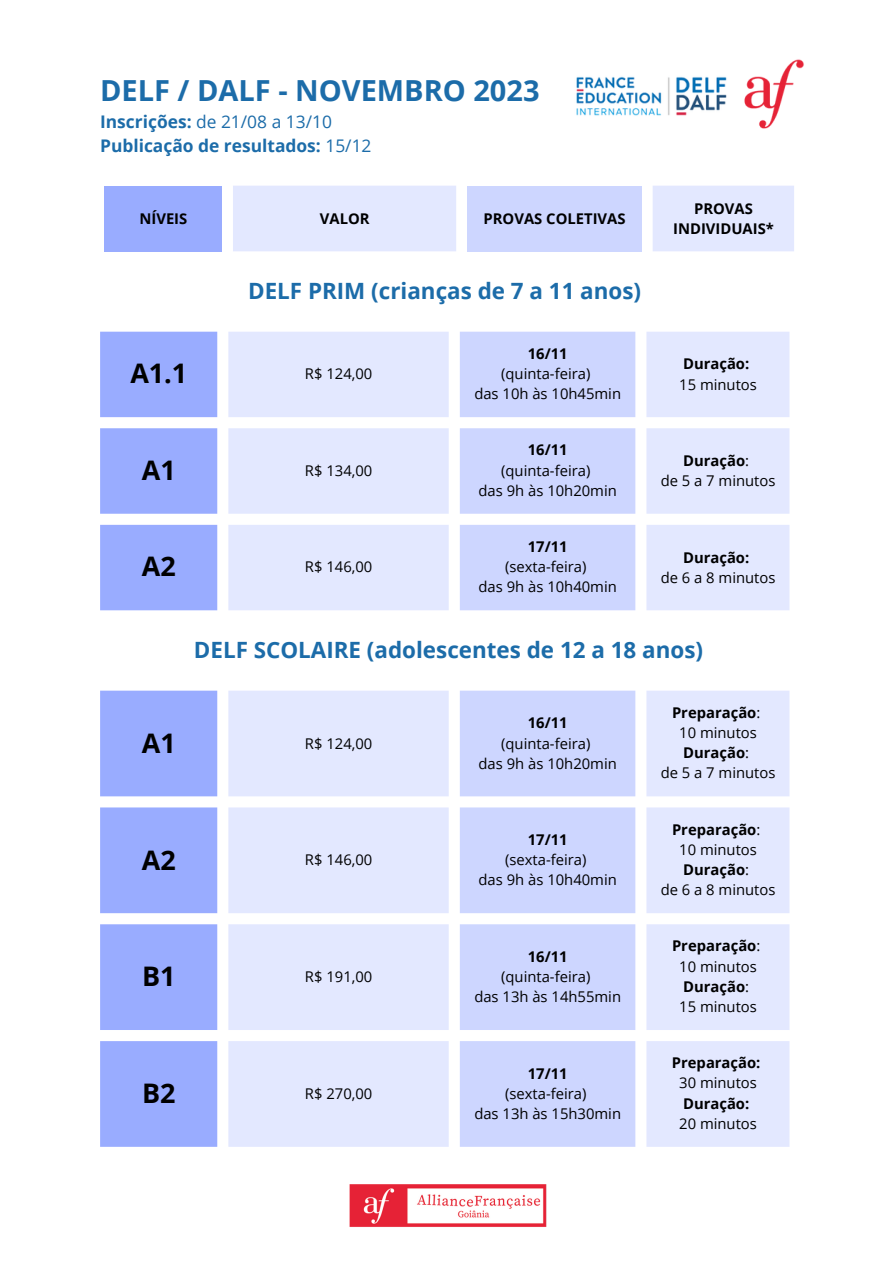
<style>
.page{position:relative;width:893px;height:1264px;background:#fff}
.page>*{position:absolute;margin:0;border:0;box-sizing:border-box;transform-origin:0 0}
.t1{font:700 28.95px "Open Sans";color:#1c6ca9}
.t2{font:700 26.85px "Open Sans";color:#000}
.t3{font:700 22.35px "Open Sans";color:#1c6ca9}
.t4{font:700 17.4px/23.5px "Open Sans";color:#1c6ca9}
.t5{font:14.85px/20.1px "Open Sans";color:#000;text-align:center}
.t6{font:700 14.85px/20.2px "Open Sans";color:#000;text-align:center}
.s1{font-weight:400}
.s2{font-weight:700}
</style>
<div class="page">
<svg style="left:100px;top:332px;width:117px;height:278px;background:#a1b2ff"></svg>
<svg style="left:228px;top:332px;width:561px;height:278px;background:#e6ebff"></svg>
<svg style="left:460px;top:332px;width:175px;height:278px;background:#d0d9ff"></svg>
<svg style="left:100px;top:690px;width:117px;height:456px;background:#a1b3ff"></svg>
<svg style="left:228px;top:691px;width:561px;height:455px;background:#e6eaff"></svg>
<svg style="left:460px;top:690px;width:175px;height:456px;background:#d0d9ff"></svg>
<img style="left:576px;top:76px;width:151px;height:40px">
<div style="left:105px;top:186px;width:117px;height:65px;background:#99acff"></div>
<div style="left:233px;top:186px;width:561px;height:65px;background:#e3e8ff"></div>
<div style="left:467px;top:186px;width:174px;height:65px;background:#cdd6ff"></div>
<img style="left:349px;top:1184px;width:198px;height:43px">
<img style="left:744px;top:59px;width:60px;height:70px">
<h1 class="t1" style="left:100px;top:70px;width:441px">DELF / DALF - NOVEMBRO 2023</h1>
<p class="t4" style="left:100px;top:109px;width:273px">Inscrições: <span class="s1">de 21/08 a 13/10<br></span>Publicação de resultados: <span class="s1">15/12</span></p>
<p class="t6" style="left:139px;top:208px;width:49px">NÍVEIS</p>
<p class="t6" style="left:320px;top:208px;width:51px">VALOR</p>
<p class="t6" style="left:483px;top:208px;width:143px">PROVAS COLETIVAS</p>
<p class="t6" style="left:673px;top:198px;width:102px">PROVAS<br>INDIVIDUAIS*</p>
<h3 class="t3" style="left:248px;top:275px;width:394px">DELF PRIM (crianças de 7 a 11 anos)</h3>
<h2 class="t2" style="left:130px;top:354px;width:58px">A1.1</h2>
<p class="t5" style="left:305px;top:363px;width:69px">R$ 124,00</p>
<p class="t6" style="left:527px;top:343px;width:41px">16/11</p>
<p class="t5" style="left:474px;top:363px;width:148px">(quinta-feira)<br>das 10h às 10h45min</p>
<p class="t6" style="left:683px;top:353px;width:68px">Duração:</p>
<p class="t5" style="left:679px;top:374px;width:79px">15 minutos</p>
<h2 class="t2" style="left:142px;top:451px;width:35px">A1</h2>
<p class="t5" style="left:305px;top:459px;width:69px">R$ 134,00</p>
<h2 class="t2" style="left:142px;top:547px;width:35px">A2</h2>
<p class="t5" style="left:305px;top:556px;width:69px">R$ 146,00</p>
<p class="t6" style="left:527px;top:439px;width:41px">16/11</p>
<p class="t5" style="left:478px;top:459px;width:140px">(quinta-feira)<br>das 9h às 10h20min</p>
<p class="t5" style="left:660px;top:450px;width:116px"><span class="s2">Duração</span>:<br>de 5 a 7 minutos</p>
<p class="t6" style="left:527px;top:536px;width:41px">17/11</p>
<p class="t5" style="left:478px;top:556px;width:140px">(sexta-feira)<br>das 9h às 10h40min</p>
<p class="t6" style="left:683px;top:546px;width:68px">Duração:</p>
<p class="t5" style="left:660px;top:567px;width:116px">de 6 a 8 minutos</p>
<h3 class="t3" style="left:194px;top:634px;width:510px">DELF SCOLAIRE (adolescentes de 12 a 18 anos)</h3>
<h2 class="t2" style="left:142px;top:724px;width:35px">A1</h2>
<p class="t5" style="left:305px;top:732px;width:69px">R$ 124,00</p>
<h2 class="t2" style="left:142px;top:840px;width:35px">A2</h2>
<p class="t5" style="left:305px;top:849px;width:69px">R$ 146,00</p>
<h2 class="t2" style="left:142px;top:957px;width:35px">B1</h2>
<p class="t5" style="left:305px;top:966px;width:69px">R$ 191,00</p>
<h2 class="t2" style="left:142px;top:1074px;width:35px">B2</h2>
<p class="t5" style="left:305px;top:1083px;width:69px">R$ 270,00</p>
<p class="t6" style="left:527px;top:712px;width:41px">16/11</p>
<p class="t5" style="left:478px;top:732px;width:140px">(quinta-feira)<br>das 9h às 10h20min</p>
<p class="t6" style="left:527px;top:829px;width:41px">17/11</p>
<p class="t5" style="left:478px;top:849px;width:140px">(sexta-feira)<br>das 9h às 10h40min</p>
<p class="t6" style="left:527px;top:946px;width:41px">16/11</p>
<p class="t5" style="left:474px;top:966px;width:148px">(quinta-feira)<br>das 13h às 14h55min</p>
<p class="t6" style="left:527px;top:1062px;width:41px">17/11</p>
<p class="t5" style="left:474px;top:1083px;width:148px">(sexta-feira)<br>das 13h às 15h30min</p>
<p class="t5" style="left:660px;top:702px;width:116px"><span class="s2">Preparação</span>:<br>10 minutos<br><span class="s2">Duração</span>:<br>de 5 a 7 minutos</p>
<p class="t5" style="left:660px;top:818px;width:116px"><span class="s2">Preparação</span>:<br>10 minutos<br><span class="s2">Duração</span>:<br>de 6 a 8 minutos</p>
<p class="t5" style="left:672px;top:935px;width:90px"><span class="s2">Preparação</span>:<br>10 minutos<br><span class="s2">Duração</span>:<br>15 minutos</p>
<p class="t6" style="left:671px;top:1052px;width:90px">Preparação:</p>
<p class="t5" style="left:679px;top:1072px;width:79px">30 minutos</p>
<p class="t6" style="left:683px;top:1092px;width:68px">Duração:</p>
<p class="t5" style="left:679px;top:1112px;width:79px">20 minutos</p>
</div>
